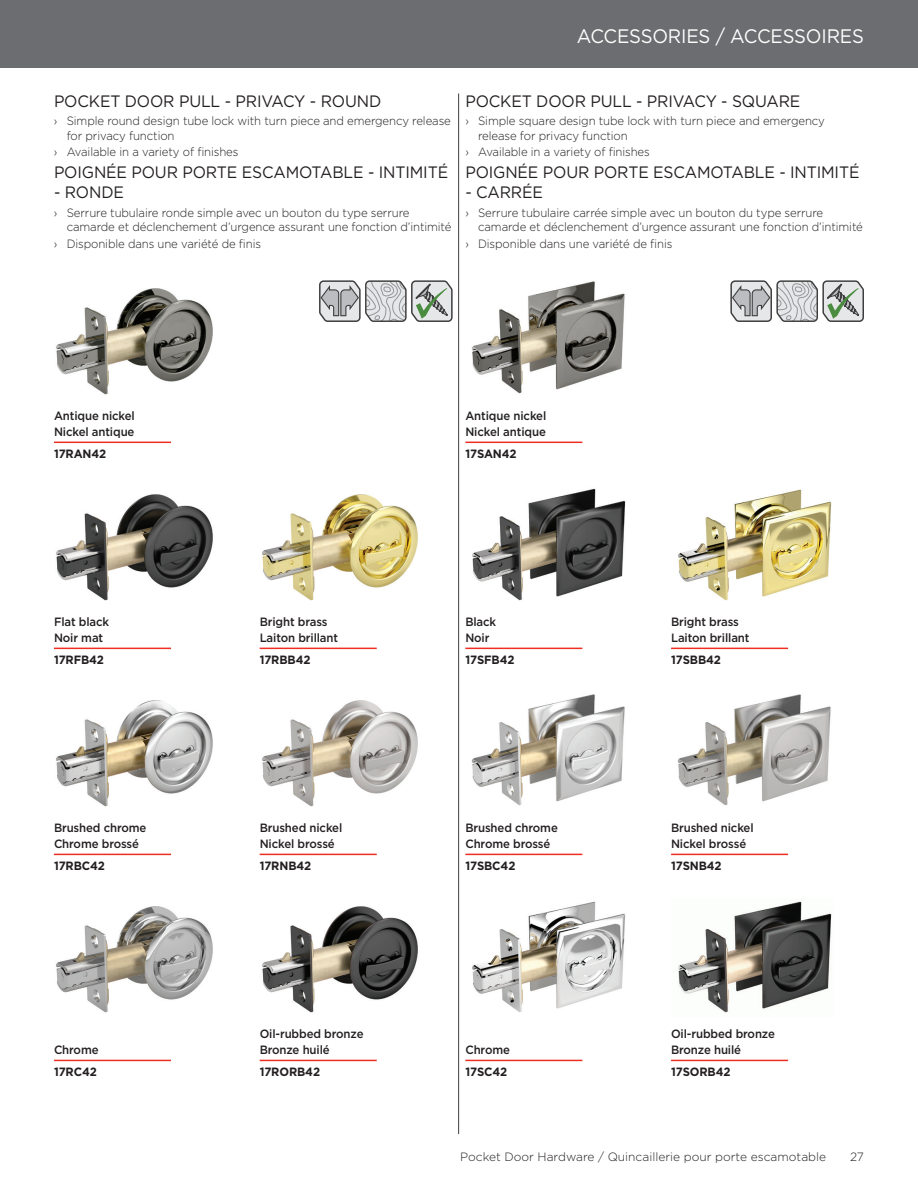
<style>
.page{position:relative;width:918px;height:1188px;background:#fff}
.page>*{position:absolute;margin:0;border:0;box-sizing:border-box;transform-origin:0 0}
.t1{font:19.5px "Gotham";letter-spacing:-.01em;color:#fff;scale:.95 1}
.t2{font:16.5px "Gotham";letter-spacing:-.01em;color:#231f20;scale:.95 1}
.t3{font:300 12px/14.4px "Gotham";letter-spacing:-.01em;color:#231f20;scale:.95 1}
.t4{font:500 12px/16.5px "Gotham";letter-spacing:-.01em;color:#231f20;scale:.95 1}
.t5{font:700 12px "Gotham";letter-spacing:-.01em;color:#231f20;scale:.95 1}
.t6{font:300 12px "Gotham";letter-spacing:-.01em;color:#231f20}
</style>
<div class="page">
<div style="left:0;top:0;width:918px;height:68px;background:#6c6d70"></div>
<hr style="left:458px;top:94px;width:1px;height:1040px;background:#3e3e3f">
<svg style="left:730px;top:280px;width:134px;height:42px;background:#bcbfbe"></svg>
<svg style="left:319px;top:280px;width:134px;height:42px;background:#bcbfbe"></svg>
<img style="left:678px;top:901px;width:154px;height:112px">
<img style="left:262px;top:906px;width:156px;height:107px">
<img style="left:262px;top:700px;width:156px;height:107px">
<img style="left:262px;top:494px;width:156px;height:107px">
<img style="left:56px;top:906px;width:157px;height:107px">
<img style="left:56px;top:700px;width:157px;height:107px">
<img style="left:56px;top:494px;width:157px;height:107px">
<img style="left:56px;top:288px;width:157px;height:107px">
<img style="left:677px;top:694px;width:154px;height:112px">
<img style="left:678px;top:489px;width:154px;height:112px">
<img style="left:471px;top:281px;width:154px;height:113px">
<img style="left:472px;top:901px;width:154px;height:111px">
<img style="left:471px;top:694px;width:154px;height:112px">
<img style="left:472px;top:488px;width:154px;height:113px">
<hr style="left:465px;top:442px;width:117px;height:1px;background:#ee2e22">
<hr style="left:54px;top:442px;width:117px;height:1px;background:#ee2e22">
<hr style="left:465px;top:648px;width:117px;height:1px;background:#ee2e22">
<hr style="left:54px;top:648px;width:117px;height:1px;background:#ee2e22">
<hr style="left:671px;top:648px;width:117px;height:1px;background:#ee2e22">
<hr style="left:260px;top:648px;width:117px;height:1px;background:#ee2e22">
<hr style="left:465px;top:854px;width:117px;height:1px;background:#ee2e22">
<hr style="left:54px;top:854px;width:117px;height:1px;background:#ee2e22">
<hr style="left:671px;top:854px;width:117px;height:1px;background:#ee2e22">
<hr style="left:260px;top:854px;width:117px;height:1px;background:#ee2e22">
<hr style="left:465px;top:1060px;width:117px;height:1px;background:#ee2e22">
<hr style="left:54px;top:1060px;width:117px;height:1px;background:#ee2e22">
<hr style="left:671px;top:1060px;width:117px;height:1px;background:#ee2e22">
<hr style="left:260px;top:1060px;width:117px;height:1px;background:#ee2e22">
<h1 class="t1" style="left:577px;top:23px;width:304px">ACCESSORIES / ACCESSOIRES</h1>
<h2 class="t2" style="left:54px;top:90px;width:346px">POCKET DOOR PULL - PRIVACY - ROUND</h2>
<p class="t3" style="left:67px;top:114px;width:406px;text-indent:-13px">› Simple round design tube lock with turn piece and emergency release for privacy function</p>
<p class="t3" style="left:54px;top:145px;width:196px">› Available in a variety of finishes</p>
<h2 class="t2" style="left:54px;top:162px;width:416px">POIGNÉE POUR PORTE ESCAMOTABLE - INTIMITÉ</h2>
<h2 class="t2" style="left:54px;top:182px;width:75px">- RONDE</h2>
<p class="t3" style="left:67px;top:205px;width:407px;text-indent:-13px">› Serrure tubulaire ronde simple avec un bouton du type serrure camarde et déclenchement d’urgence assurant une fonction d’intimité</p>
<p class="t3" style="left:54px;top:236px;width:219px">› Disponible dans une variété de finis</p>
<h2 class="t2" style="left:465px;top:90px;width:354px">POCKET DOOR PULL - PRIVACY - SQUARE</h2>
<p class="t3" style="left:478px;top:114px;width:367px;text-indent:-13px">› Simple square design tube lock with turn piece and emergency release for privacy function</p>
<p class="t3" style="left:465px;top:145px;width:196px">› Available in a variety of finishes</p>
<h2 class="t2" style="left:465px;top:162px;width:416px">POIGNÉE POUR PORTE ESCAMOTABLE - INTIMITÉ</h2>
<h2 class="t2" style="left:465px;top:182px;width:83px">- CARRÉE</h2>
<p class="t3" style="left:478px;top:205px;width:407px;text-indent:-13px">› Serrure tubulaire carrée simple avec un bouton du type serrure camarde et déclenchement d’urgence assurant une fonction d’intimité</p>
<p class="t3" style="left:465px;top:236px;width:219px">› Disponible dans une variété de finis</p>
<p class="t4" style="left:54px;top:407px;width:87px">Antique nickel<br>Nickel antique</p>
<p class="t5" style="left:54px;top:446px;width:57px">17RAN42</p>
<p class="t4" style="left:54px;top:613px;width:60px">Flat black<br>Noir mat</p>
<p class="t5" style="left:54px;top:652px;width:54px">17RFB42</p>
<p class="t4" style="left:54px;top:819px;width:99px">Brushed chrome<br>Chrome brossé</p>
<p class="t5" style="left:54px;top:858px;width:55px">17RBC42</p>
<p class="t4" style="left:54px;top:1042px;width:48px">Chrome</p>
<p class="t5" style="left:54px;top:1064px;width:47px">17RC42</p>
<p class="t4" style="left:260px;top:613px;width:84px">Bright brass<br>Laiton brillant</p>
<p class="t5" style="left:260px;top:652px;width:55px">17RBB42</p>
<p class="t4" style="left:260px;top:819px;width:88px">Brushed nickel<br>Nickel brossé</p>
<p class="t5" style="left:260px;top:858px;width:56px">17RNB42</p>
<p class="t4" style="left:260px;top:1025px;width:111px">Oil-rubbed bronze<br>Bronze huilé</p>
<p class="t5" style="left:260px;top:1064px;width:65px">17RORB42</p>
<p class="t4" style="left:465px;top:407px;width:87px">Antique nickel<br>Nickel antique</p>
<p class="t5" style="left:465px;top:446px;width:55px">17SAN42</p>
<p class="t4" style="left:465px;top:613px;width:34px">Black<br>Noir</p>
<p class="t5" style="left:465px;top:652px;width:53px">17SFB42</p>
<p class="t4" style="left:671px;top:613px;width:84px">Bright brass<br>Laiton brillant</p>
<p class="t5" style="left:671px;top:652px;width:54px">17SBB42</p>
<p class="t4" style="left:465px;top:819px;width:99px">Brushed chrome<br>Chrome brossé</p>
<p class="t5" style="left:465px;top:858px;width:54px">17SBC42</p>
<p class="t4" style="left:671px;top:819px;width:88px">Brushed nickel<br>Nickel brossé</p>
<p class="t5" style="left:671px;top:858px;width:55px">17SNB42</p>
<p class="t4" style="left:465px;top:1042px;width:48px">Chrome</p>
<p class="t5" style="left:465px;top:1064px;width:46px">17SC42</p>
<p class="t4" style="left:671px;top:1025px;width:111px">Oil-rubbed bronze<br>Bronze huilé</p>
<p class="t5" style="left:671px;top:1064px;width:64px">17SORB42</p>
<p class="t6" style="left:460px;top:1149px;width:367px">Pocket Door Hardware / Quincaillerie pour porte escamotable</p>
<p class="t6" style="left:850px;top:1149px;width:15px">27</p>
</div>
